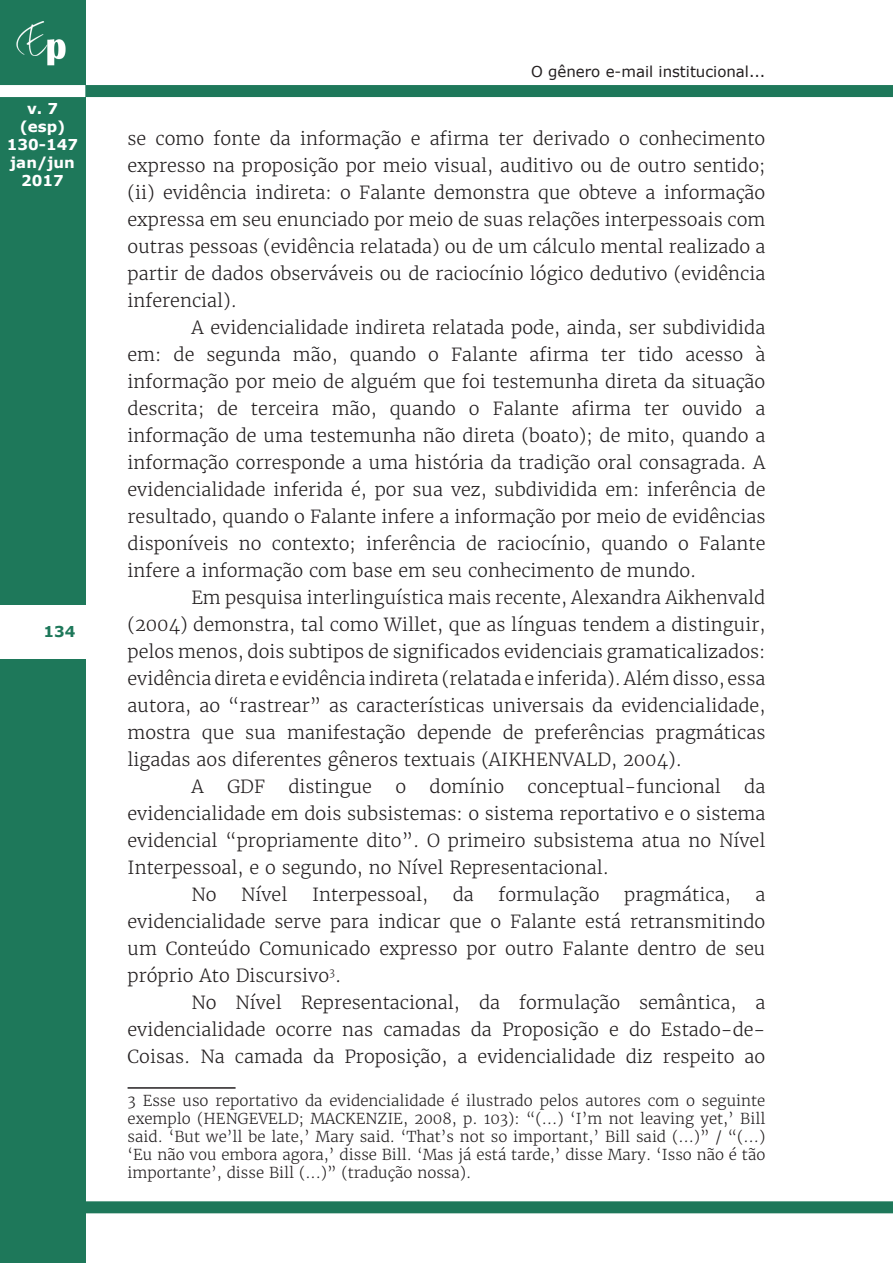
<style>
.page{position:relative;width:893px;height:1263px;background:#fff}
.page>*{position:absolute;margin:0;border:0;box-sizing:border-box;transform-origin:0 0}
.t1{font:300 18px/27px "Merriweather";color:#231f20;text-align:justify}
.t2{font:300 15px/18px "Merriweather";color:#231f20;text-align:justify}
.t3{font:15px "Verdana";color:#231f20}
.t4{font:700 15px/18px "Verdana";color:#fff;text-align:center}
.t5{font:700 15px "Verdana";color:#1e785a}
</style>
<div class="page">
<div style="left:0;top:0;width:85px;height:1263px;background:#1e785a"></div>
<img style="left:16px;top:21px;width:50px;height:45px">
<div style="left:85px;top:85px;width:808px;height:12px;background:#1e785a"></div>
<div style="left:0;top:85px;width:85px;height:12px;background:#fff"></div>
<div style="left:77px;top:1201px;width:816px;height:12px;background:#1e785a"></div>
<div style="left:0;top:605px;width:85px;height:53px;background:#fff"></div>
<hr style="left:128px;top:1087px;width:108px;height:2px;background:#231f20">
<p class="t4" style="left:7px;top:100px;width:73px">v. 7 (esp)<br>130-147 jan/jun<br>2017</p>
<p class="t5" style="left:44px;top:621px;width:33px">134</p>
<p class="t3" style="left:531px;top:61px;width:236px">O gênero e-mail institucional...</p>
<p class="t1" style="left:128px;top:125px;width:639px">se como fonte da informação e afirma ter derivado o conhecimento expresso na proposição por meio visual, auditivo ou de outro sentido; (ii) evidência indireta: o Falante demonstra que obteve a informação expressa em seu enunciado por meio de suas relações interpessoais com outras pessoas (evidência relatada) ou de um cálculo mental realizado a partir de dados observáveis ou de raciocínio lógico dedutivo (evidência inferencial).</p>
<p class="t1" style="left:128px;top:314px;width:639px;text-indent:64px">A evidencialidade indireta relatada pode, ainda, ser subdividida em: de segunda mão, quando o Falante afirma ter tido acesso à informação por meio de alguém que foi testemunha direta da situação descrita; de terceira mão, quando o Falante afirma ter ouvido a informação de uma testemunha não direta (boato); de mito, quando a informação corresponde a uma história da tradição oral consagrada. A evidencialidade inferida é, por sua vez, subdividida em: inferência de resultado, quando o Falante infere a informação por meio de evidências disponíveis no contexto; inferência de raciocínio, quando o Falante infere a informação com base em seu conhecimento de mundo.</p>
<p class="t1" style="left:191px;top:584px;width:576px">Em pesquisa interlinguística mais recente, Alexandra Aikhenvald</p>
<p class="t1" style="left:128px;top:611px;width:639px">(2004) demonstra, tal como Willet, que as línguas tendem a distinguir,</p>
<p class="t1" style="left:128px;top:638px;width:639px">pelos menos, dois subtipos de significados evidenciais gramaticalizados:</p>
<p class="t1" style="left:128px;top:665px;width:639px">evidência direta e evidência indireta (relatada e inferida). Além disso, essa</p>
<p class="t1" style="left:128px;top:692px;width:639px">autora, ao “rastrear” as características universais da evidencialidade,</p>
<p class="t1" style="left:128px;top:719px;width:639px">mostra que sua manifestação depende de preferências pragmáticas</p>
<p class="t1" style="left:128px;top:746px;width:556px">ligadas aos diferentes gêneros textuais (AIKHENVALD, 2004).</p>
<p class="t1" style="left:191px;top:773px;width:14px">A</p>
<p class="t1" style="left:227px;top:773px;width:40px">GDF</p>
<p class="t1" style="left:288px;top:773px;width:85px">distingue</p>
<p class="t1" style="left:395px;top:773px;width:12px">o</p>
<p class="t1" style="left:430px;top:773px;width:76px">domínio</p>
<p class="t1" style="left:528px;top:773px;width:195px">conceptual-funcional</p>
<p class="t1" style="left:744px;top:773px;width:23px">da</p>
<p class="t1" style="left:128px;top:800px;width:639px">evidencialidade em dois subsistemas: o sistema reportativo e o sistema</p>
<p class="t1" style="left:128px;top:827px;width:639px">evidencial “propriamente dito”. O primeiro subsistema atua no Nível</p>
<p class="t1" style="left:128px;top:854px;width:483px">Interpessoal, e o segundo, no Nível Representacional.</p>
<p class="t1" style="left:191px;top:881px;width:27px">No</p>
<p class="t1" style="left:241px;top:881px;width:48px">Nível</p>
<p class="t1" style="left:312px;top:881px;width:118px">Interpessoal,</p>
<p class="t1" style="left:453px;top:881px;width:23px">da</p>
<p class="t1" style="left:498px;top:881px;width:102px">formulação</p>
<p class="t1" style="left:624px;top:881px;width:108px">pragmática,</p>
<p class="t1" style="left:128px;top:881px;width:639px;text-indent:628px">a evidencialidade serve para indicar que o Falante está retransmitindo um Conteúdo Comunicado expresso por outro Falante dentro de seu próprio Ato Discursivo<sup>3</sup>.</p>
<p class="t1" style="left:128px;top:989px;width:639px;text-indent:64px">No Nível Representacional, da formulação semântica, a evidencialidade ocorre nas camadas da Proposição e do Estado-de-Coisas. Na camada da Proposição, a evidencialidade diz respeito ao</p>
<p class="t2" style="left:128px;top:1091px;width:639px">3 Esse uso reportativo da evidencialidade é ilustrado pelos autores com o seguinte exemplo (HENGEVELD; MACKENZIE, 2008, p. 103): “(…) ‘I’m not leaving yet,’ Bill said. ‘But we’ll be late,’ Mary said. ‘That’s not so important,’ Bill said (…)” / “(…) ‘Eu não vou embora agora,’ disse Bill. ‘Mas já está tarde,’ disse Mary. ‘Isso não é tão importante’, disse Bill (...)” (tradução nossa).</p>
</div>
